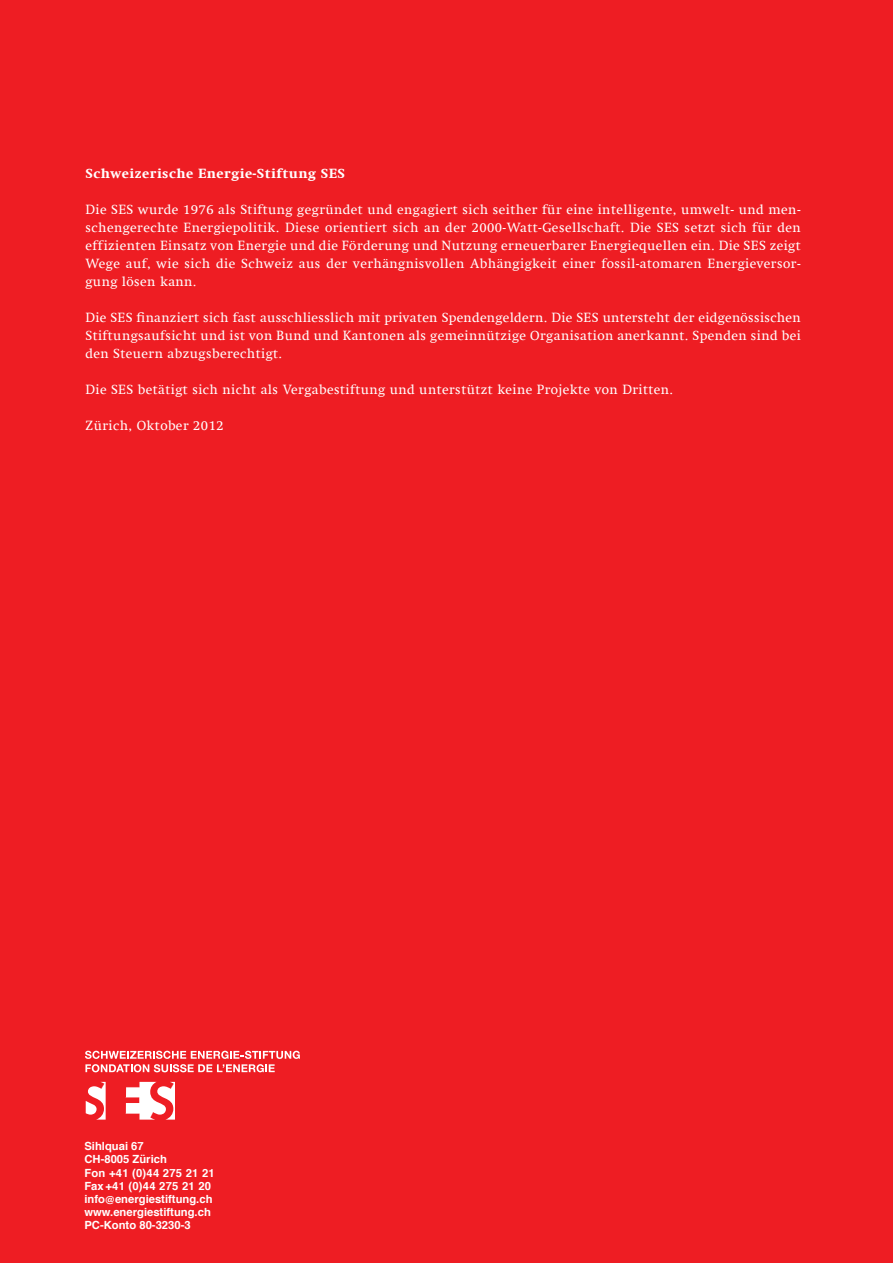
<style>
.page{position:relative;width:893px;height:1263px;background:#ee1d23}
.page>*{position:absolute;margin:0;border:0;box-sizing:border-box;transform-origin:0 0}
.t1{font:13.5px/18px "Swift Com";letter-spacing:.03em;color:#fff;text-align:justify}
.t2{font:800 13.5px "Swift Com";letter-spacing:.03em;color:#fff}
.t3{font:700 11.25px/13.2px "Helvetica";color:#fff}
.s1{font-size:10.5px}
</style>
<div class="page">
<svg style="left:85px;top:1051px;width:215px;height:21px"></svg>
<svg style="left:126px;top:1082px;width:49px;height:37px"></svg>
<svg style="left:86px;top:1082px;width:20px;height:37px"></svg>
<p class="t2" style="left:85px;top:165px;width:261px">Schweizerische Energie-Stiftung SES</p>
<p class="t1" style="left:85px;top:200px;width:717px">Die SES wurde 1976 als Stiftung gegründet und engagiert sich seither für eine intelligente, umwelt- und men&shy;schengerechte Energiepolitik. Diese orientiert sich an der 2000-Watt-Gesellschaft. Die SES setzt sich für den effizienten Einsatz von Energie und die Förderung und Nutzung erneuerbarer Energiequellen ein. Die SES zeigt Wege auf, wie sich die Schweiz aus der verhängnisvollen Abhängigkeit einer fossil-atomaren Energieversor&shy;gung lösen kann.</p>
<p class="t1" style="left:85px;top:308px;width:717px">Die SES finanziert sich fast ausschliesslich mit privaten Spendengeldern. Die SES untersteht der eidgenössischen Stiftungsaufsicht und ist von Bund und Kantonen als gemeinnützige Organisation anerkannt. Spenden sind bei den Steuern abzugsberechtigt.</p>
<p class="t1" style="left:85px;top:380px;width:589px">Die SES betätigt sich nicht als Vergabestiftung und unterstützt keine Projekte von Dritten.</p>
<p class="t1" style="left:85px;top:416px;width:140px">Zürich, Oktober 2012</p>
<p class="t3" style="left:84px;top:1139px;width:132px">Sihlquai 67<br>CH-8005 Zürich<br>Fon +41 (0)44 275 21 21<br>Fax+41 (0)44 275 21 20 info<span class="s1">@</span>energiestiftung.ch www.energiestiftung.ch<br>PC-Konto 80-3230-3</p>
</div>
